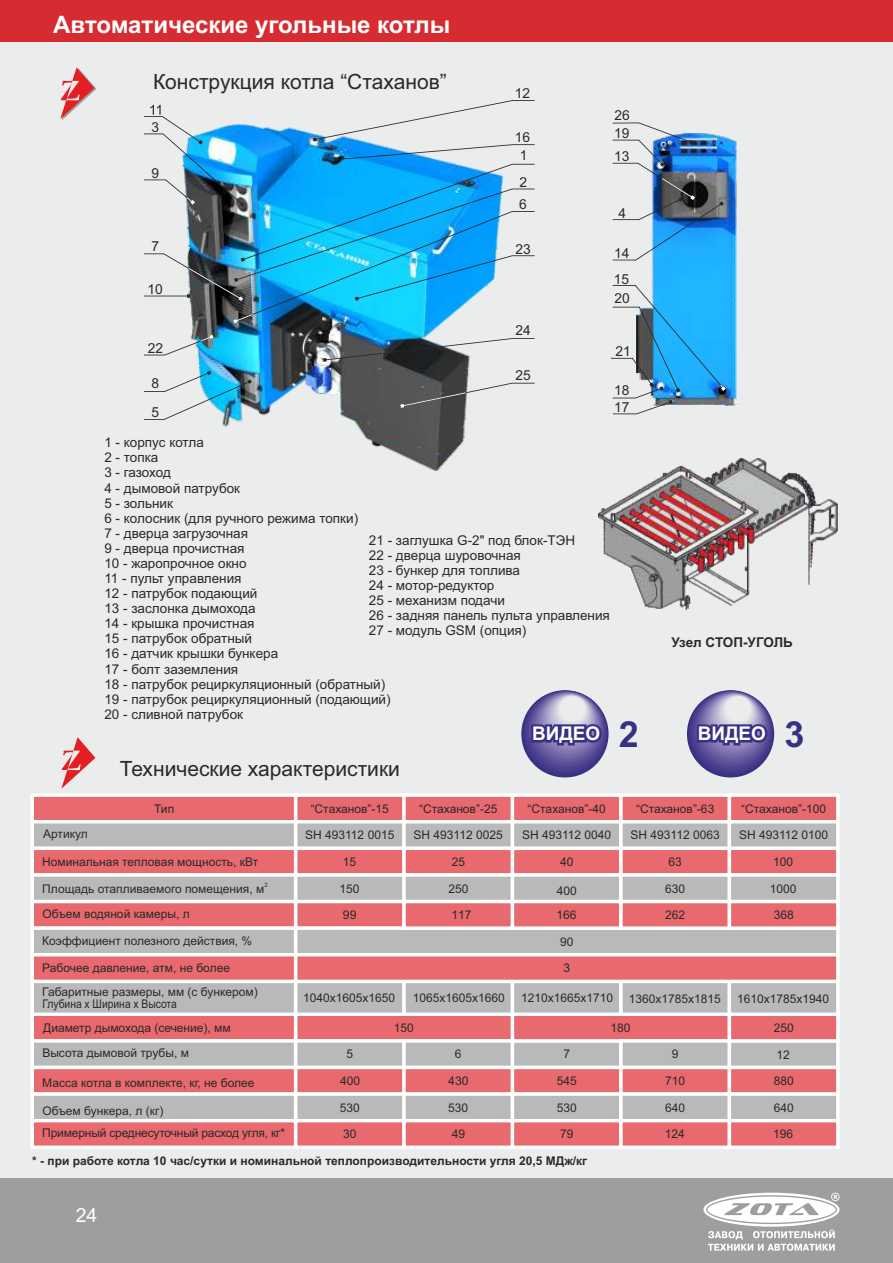
<style>
.page{position:relative;width:893px;height:1263px;background:#ebeded}
.page>*{position:absolute;margin:0;border:0;box-sizing:border-box;transform-origin:0 0}
.t1{font:700 24px "Arial";color:#fff}
.t2{font:21px "Arial";color:#2b2929}
.t3{font:19.5px "Arial";color:#fff}
.t4{font:700 18.9px "Arial";color:#fff}
.t5{font:13.8px/16.6px "Arial";color:#2b2929}
.t6{font:13.5px/15.1px "Arial";color:#2b2929}
.t7{font:700 13.5px "Arial";letter-spacing:-.015em;color:#2b2929}
.t8{font:12px "Arial";color:#2b2929}
.t9{font:700 12px "Arial";color:#2b2929}
.t10{font:12px "Arial";color:#2b2929;scale:.86 1}
.t11{font:6px "Arial";color:#2b2929}
.s1{font-size:36px;color:#383085}
</style>
<div class="page">
<div style="left:0;top:1178px;width:893px;height:85px;background:#9e9e9e"></div>
<div style="left:0;top:0;width:893px;height:42px;background:#d62b30"></div>
<svg style="left:703px;top:1192px;width:137px;height:59px"></svg>
<img style="left:652px;top:136px;width:88px;height:270px">
<img style="left:613px;top:122px;width:111px;height:138px">
<img style="left:611px;top:285px;width:115px;height:129px">
<img style="left:191px;top:323px;width:279px;height:148px">
<img style="left:144px;top:371px;width:108px;height:49px">
<svg style="left:144px;top:335px;width:70px;height:20px"></svg>
<svg style="left:323px;top:338px;width:212px;height:24px"></svg>
<svg style="left:400px;top:383px;width:135px;height:25px"></svg>
<img style="left:144px;top:100px;width:391px;height:223px">
<svg style="left:60px;top:68px;width:36px;height:53px"></svg>
<img style="left:599px;top:459px;width:238px;height:150px">
<svg style="left:694px;top:691px;width:76px;height:76px"></svg>
<svg style="left:702px;top:692px;width:63px;height:64px"></svg>
<div style="left:707px;top:693px;width:55px;height:55px;background:#9187ba;border-radius:50%"></div>
<div style="left:709px;top:694px;width:52px;height:52px;background:#9c91c2;border-radius:50%"></div>
<div style="left:712px;top:694px;width:47px;height:46px;background:#ada6cc;border-radius:50%"></div>
<div style="left:714px;top:694px;width:44px;height:44px;background:#b5b0d1;border-radius:50%"></div>
<div style="left:716px;top:695px;width:40px;height:40px;background:#bfbad6;border-radius:50%"></div>
<div style="left:718px;top:695px;width:37px;height:37px;background:#c7c4db;border-radius:50%"></div>
<div style="left:720px;top:695px;width:34px;height:35px;background:#d1cfe0;border-radius:50%"></div>
<div style="left:722px;top:696px;width:31px;height:31px;background:#d9d9e3;border-radius:50%"></div>
<div style="left:723px;top:696px;width:29px;height:28px;background:#e3e3e8;border-radius:50%"></div>
<div style="left:725px;top:696px;width:26px;height:26px;background:#ebeded;border-radius:50%"></div>
<div style="left:536px;top:692px;width:64px;height:64px;background:#786bab;border-radius:50%"></div>
<div style="left:538px;top:693px;width:61px;height:61px;background:#8273b0;border-radius:50%"></div>
<div style="left:541px;top:693px;width:55px;height:55px;background:#9187ba;border-radius:50%"></div>
<div style="left:543px;top:694px;width:52px;height:52px;background:#9c91c2;border-radius:50%"></div>
<div style="left:545px;top:694px;width:49px;height:49px;background:#a39cc7;border-radius:50%"></div>
<div style="left:547px;top:694px;width:46px;height:46px;background:#ada6cc;border-radius:50%"></div>
<div style="left:549px;top:694px;width:43px;height:44px;background:#b5b0d1;border-radius:50%"></div>
<div style="left:551px;top:695px;width:40px;height:40px;background:#bfbad6;border-radius:50%"></div>
<div style="left:552px;top:695px;width:38px;height:37px;background:#c7c4db;border-radius:50%"></div>
<div style="left:554px;top:695px;width:35px;height:35px;background:#d1cfe0;border-radius:50%"></div>
<div style="left:556px;top:696px;width:32px;height:31px;background:#d9d9e3;border-radius:50%"></div>
<div style="left:558px;top:696px;width:28px;height:28px;background:#e3e3e8;border-radius:50%"></div>
<div style="left:560px;top:696px;width:25px;height:26px;background:#ebeded;border-radius:50%"></div>
<svg style="left:31px;top:724px;width:808px;height:425px"></svg>
<h1 class="t1" style="left:53px;top:15px;width:398px">Автоматические угольные котлы</h1>
<h2 class="t2" style="left:153px;top:73px;width:295px">Конструкция котла “Стаханов”</h2>
<p class="t5" style="left:152px;top:120px;width:9px">3</p>
<p class="t5" style="left:152px;top:166px;width:9px">9</p>
<p class="t5" style="left:152px;top:240px;width:9px">7</p>
<p class="t5" style="left:147px;top:282px;width:17px">10</p>
<p class="t5" style="left:148px;top:341px;width:17px">22</p>
<p class="t5" style="left:152px;top:376px;width:9px">8</p>
<p class="t5" style="left:152px;top:405px;width:9px">5</p>
<p class="t5" style="left:515px;top:86px;width:17px">12</p>
<p class="t5" style="left:515px;top:130px;width:17px">16</p>
<p class="t5" style="left:519px;top:143px;width:10px;line-height:26.8px">1<br>2</p>
<p class="t5" style="left:519px;top:197px;width:9px">6</p>
<p class="t5" style="left:515px;top:242px;width:17px">23</p>
<p class="t5" style="left:515px;top:323px;width:17px">24</p>
<p class="t5" style="left:515px;top:368px;width:17px">25</p>
<p class="t5" style="left:614px;top:109px;width:17px">26</p>
<p class="t5" style="left:614px;top:149px;width:17px">13</p>
<p class="t5" style="left:614px;top:126px;width:17px">19</p>
<p class="t5" style="left:618px;top:206px;width:9px">4</p>
<p class="t5" style="left:614px;top:246px;width:17px">14</p>
<p class="t5" style="left:615px;top:291px;width:17px">20</p>
<p class="t5" style="left:614px;top:272px;width:17px">15</p>
<p class="t5" style="left:615px;top:344px;width:17px">21</p>
<p class="t5" style="left:614px;top:383px;width:17px">18<br>17</p>
<p class="t6" style="left:104px;top:436px;width:288px">1 - корпус котла<br>2 - топка<br>3 - газоход<br>4 - дымовой патрубок<br>5 - зольник<br>6 - колосник (для ручного режима топки)<br>7 - дверца загрузочная<br>9 - дверца прочистная<br>10 - жаропрочное окно<br>11 - пульт управления<br>12 - патрубок подающий<br>13 - заслонка дымохода<br>14 - крышка прочистная<br>15 - патрубок обратный<br>16 - датчик крышки бункера<br>17 - болт заземления<br>18 - патрубок рециркуляционный (обратный)<br>19 - патрубок рециркуляционный (подающий)<br>20 - сливной патрубок</p>
<p class="t6" style="left:369px;top:534px;width:242px">21 - заглушка G-2" под блок-ТЭН<br>22 - дверца шуровочная<br>23 - бункер для топлива<br>24 - мотор-редуктор<br>25 - механизм подачи<br>26 - задняя панель пульта управления<br>27 - модуль GSM (опция)</p>
<p class="t7" style="left:671px;top:637px;width:123px">Узел СТОП-УГОЛЬ</p>
<h3 class="t4" style="left:532px;top:726px;width:108px">ВИДЕО <span class="s1">2</span></h3>
<h3 class="t4" style="left:698px;top:726px;width:108px">ВИДЕО <span class="s1">3</span></h3>
<h2 class="t2" style="left:120px;top:761px;width:282px">Технические характеристики</h2>
<p class="t8" style="left:43px;top:829px;width:46px">Артикул</p>
<p class="t8" style="left:154px;top:804px;width:22px">Тип</p>
<p class="t8" style="left:42px;top:857px;width:217px">Номинальная тепловая мощность, кВт</p>
<p class="t11" style="left:264px;top:882px;width:5px">2</p>
<p class="t8" style="left:42px;top:884px;width:224px">Площадь отапливаемого помещения, м</p>
<p class="t8" style="left:43px;top:909px;width:149px">Объем водяной камеры, л</p>
<p class="t8" style="left:42px;top:936px;width:211px">Коэффициент полезного действия, %</p>
<p class="t8" style="left:311px;top:804px;width:80px">“Cтаханов”-15</p>
<p class="t8" style="left:419px;top:804px;width:80px">“Cтаханов”-25</p>
<p class="t8" style="left:528px;top:804px;width:80px">“Стаханов”-40</p>
<p class="t8" style="left:636px;top:804px;width:80px">“Стаханов”-63</p>
<p class="t8" style="left:741px;top:804px;width:86px">“Стаханов”-100</p>
<p class="t8" style="left:305px;top:831px;width:91px">SH 493112 0015</p>
<p class="t8" style="left:414px;top:831px;width:91px">SH 493112 0025</p>
<p class="t8" style="left:522px;top:831px;width:91px">SH 493112 0040</p>
<p class="t8" style="left:631px;top:831px;width:91px">SH 493112 0063</p>
<p class="t8" style="left:739px;top:831px;width:91px">SH 493112 0100</p>
<p class="t8" style="left:343px;top:857px;width:15px">15</p>
<p class="t8" style="left:452px;top:857px;width:15px">25</p>
<p class="t8" style="left:560px;top:857px;width:15px">40</p>
<p class="t8" style="left:668px;top:857px;width:15px">63</p>
<p class="t8" style="left:773px;top:857px;width:22px">100</p>
<p class="t8" style="left:339px;top:884px;width:22px">150</p>
<p class="t8" style="left:448px;top:884px;width:22px">250</p>
<p class="t8" style="left:557px;top:886px;width:22px">400</p>
<p class="t8" style="left:665px;top:884px;width:22px">630</p>
<p class="t8" style="left:770px;top:884px;width:28px">1000</p>
<p class="t8" style="left:343px;top:908px;width:15px">99</p>
<p class="t8" style="left:452px;top:908px;width:22px">117</p>
<p class="t8" style="left:556px;top:910px;width:22px">166</p>
<p class="t8" style="left:665px;top:910px;width:22px">262</p>
<p class="t8" style="left:774px;top:908px;width:22px">368</p>
<p class="t8" style="left:560px;top:937px;width:15px">90</p>
<p class="t8" style="left:42px;top:963px;width:189px">Рабочее давление, атм, не более</p>
<p class="t8" style="left:563px;top:963px;width:8px">3</p>
<p class="t8" style="left:303px;top:993px;width:94px">1040х1605х1650</p>
<p class="t8" style="left:413px;top:993px;width:94px">1065х1605х1660</p>
<p class="t8" style="left:521px;top:993px;width:94px">1210х1665х1710</p>
<p class="t8" style="left:629px;top:994px;width:94px">1360х1785х1815</p>
<p class="t8" style="left:737px;top:994px;width:94px">1610х1785х1940</p>
<p class="t8" style="left:42px;top:987px;width:217px">Габаритные размеры, мм (с бункером)</p>
<p class="t10" style="left:42px;top:999px;width:158px">Глубина х Ширина х Высота</p>
<p class="t8" style="left:43px;top:1023px;width:189px">Диаметр дымохода (сечение), мм</p>
<p class="t8" style="left:394px;top:1023px;width:22px">150</p>
<p class="t8" style="left:611px;top:1023px;width:22px">180</p>
<p class="t8" style="left:774px;top:1023px;width:22px">250</p>
<p class="t8" style="left:42px;top:1048px;width:148px">Высота дымовой трубы, м</p>
<p class="t8" style="left:346px;top:1049px;width:8px">5</p>
<p class="t8" style="left:455px;top:1050px;width:8px">6</p>
<p class="t8" style="left:563px;top:1050px;width:8px">7</p>
<p class="t8" style="left:672px;top:1050px;width:8px">9</p>
<p class="t8" style="left:777px;top:1050px;width:15px">12</p>
<p class="t8" style="left:42px;top:1078px;width:214px">Масса котла в комплекте, кг, не более</p>
<p class="t8" style="left:43px;top:1107px;width:122px">Объем бункера, л (кг)</p>
<p class="t8" style="left:42px;top:1128px;width:244px">Примерный среднесуточный расход угля, кг*</p>
<p class="t8" style="left:340px;top:1076px;width:22px">400</p>
<p class="t8" style="left:448px;top:1076px;width:22px">430</p>
<p class="t8" style="left:557px;top:1076px;width:22px">545</p>
<p class="t8" style="left:665px;top:1076px;width:22px">710</p>
<p class="t8" style="left:774px;top:1076px;width:22px">880</p>
<p class="t8" style="left:340px;top:1103px;width:22px">530</p>
<p class="t8" style="left:448px;top:1103px;width:22px">530</p>
<p class="t8" style="left:557px;top:1103px;width:22px">530</p>
<p class="t8" style="left:665px;top:1103px;width:22px">640</p>
<p class="t8" style="left:774px;top:1103px;width:22px">640</p>
<p class="t8" style="left:343px;top:1129px;width:15px">30</p>
<p class="t8" style="left:452px;top:1129px;width:15px">49</p>
<p class="t8" style="left:560px;top:1129px;width:15px">79</p>
<p class="t8" style="left:665px;top:1129px;width:22px">124</p>
<p class="t8" style="left:773px;top:1129px;width:22px">196</p>
<p class="t9" style="left:32px;top:1156px;width:557px">* - при работе котла 10 час/сутки и номинальной теплопроизводительности угля 20,5 МДж/кг</p>
<h3 class="t3" style="left:76px;top:1208px;width:23px">24</h3>
</div>
